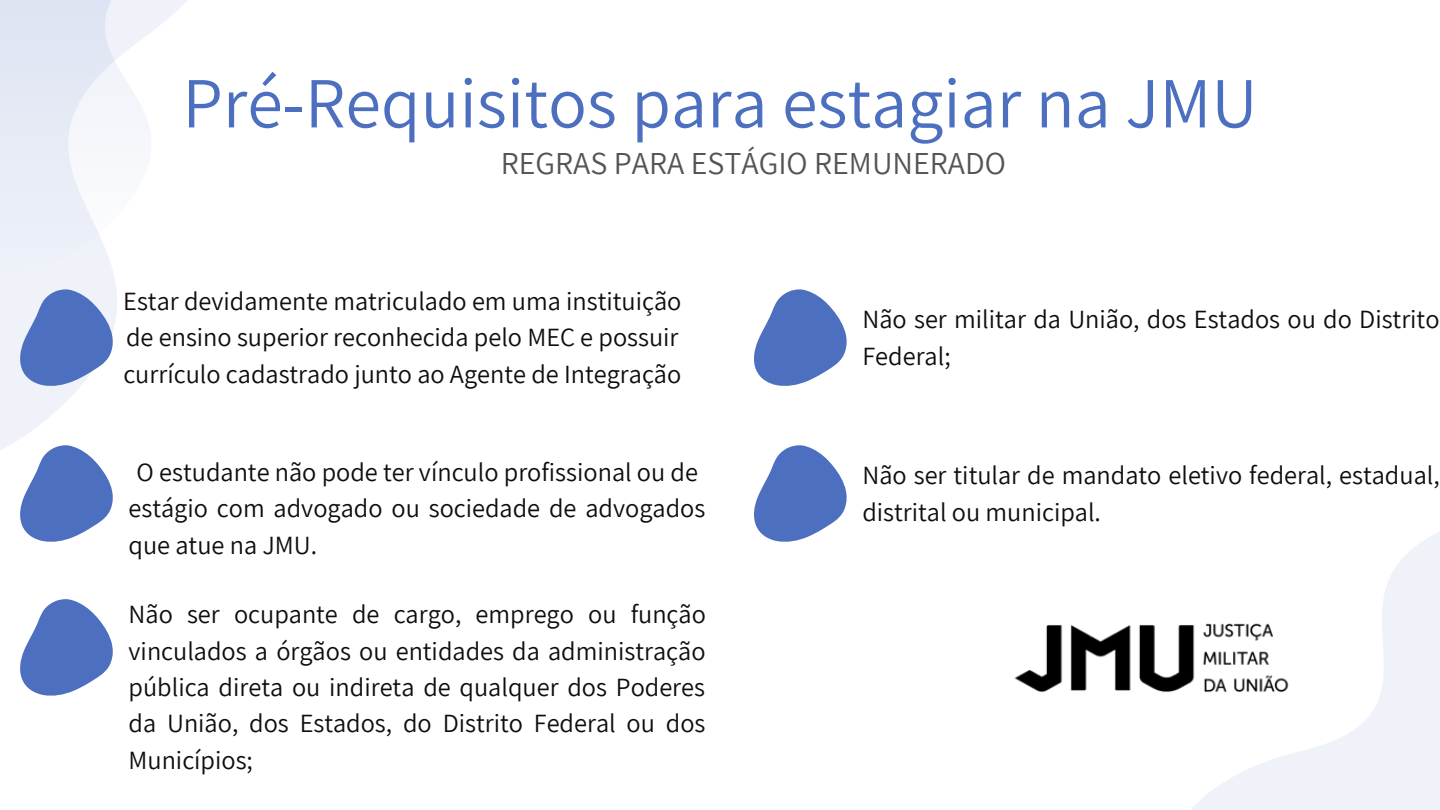
<style>
.page{position:relative;width:1440px;height:810px;background:#fff}
.page>*{position:absolute;margin:0;border:0;box-sizing:border-box;transform-origin:0 0}
.t1{font:72px "Assistant";color:#4c6fbf}
.t2{font:32px "Assistant";color:#545454}
.t3{font:26.3px/36.4px "Assistant";color:#0f0e0c}
</style>
<div class="page">
<svg style="left:0;top:0;width:188px;height:450px"></svg>
<svg style="left:1191px;top:532px;width:249px;height:278px;fill:#f0f3f9"></svg>
<svg style="left:20px;top:289px;width:93px;height:98px"></svg>
<svg style="left:20px;top:445px;width:93px;height:97px"></svg>
<svg style="left:20px;top:599px;width:93px;height:97px"></svg>
<svg style="left:754px;top:289px;width:93px;height:97px"></svg>
<svg style="left:754px;top:445px;width:93px;height:97px"></svg>
<img style="left:1014px;top:561px;width:282px;height:195px">
<h1 class="t1" style="left:182px;top:54px;width:1077px">Pré-Requisitos para estagiar na JMU</h1>
<p class="t2" style="left:501px;top:142px;width:507px">REGRAS PARA ESTÁGIO REMUNERADO</p>
<p class="t3" style="left:123px;top:282px;width:560px;text-align:justify">Estar devidamente matriculado em uma instituição de ensino superior reconhecida pelo MEC e possuir currículo cadastrado junto ao Agente de Integração</p>
<p class="t3" style="left:129px;top:453px;width:578px;text-indent:8px">O estudante não pode ter vínculo profissional ou de estágio com advogado ou sociedade de advogados que atue na JMU.</p>
<p class="t3" style="left:129px;top:595px;width:579px;text-align:justify">Não ser ocupante de cargo, emprego ou função vinculados a órgãos ou entidades da administração pública direta ou indireta de qualquer dos Poderes da União, dos Estados, do Distrito Federal ou dos Municípios;</p>
<p class="t3" style="left:862px;top:300px;width:579px">Não ser militar da União, dos Estados ou do Distrito<br>Federal;</p>
<p class="t3" style="left:862px;top:456px;width:579px">Não ser titular de mandato eletivo federal, estadual, distrital ou municipal.</p>
</div>
